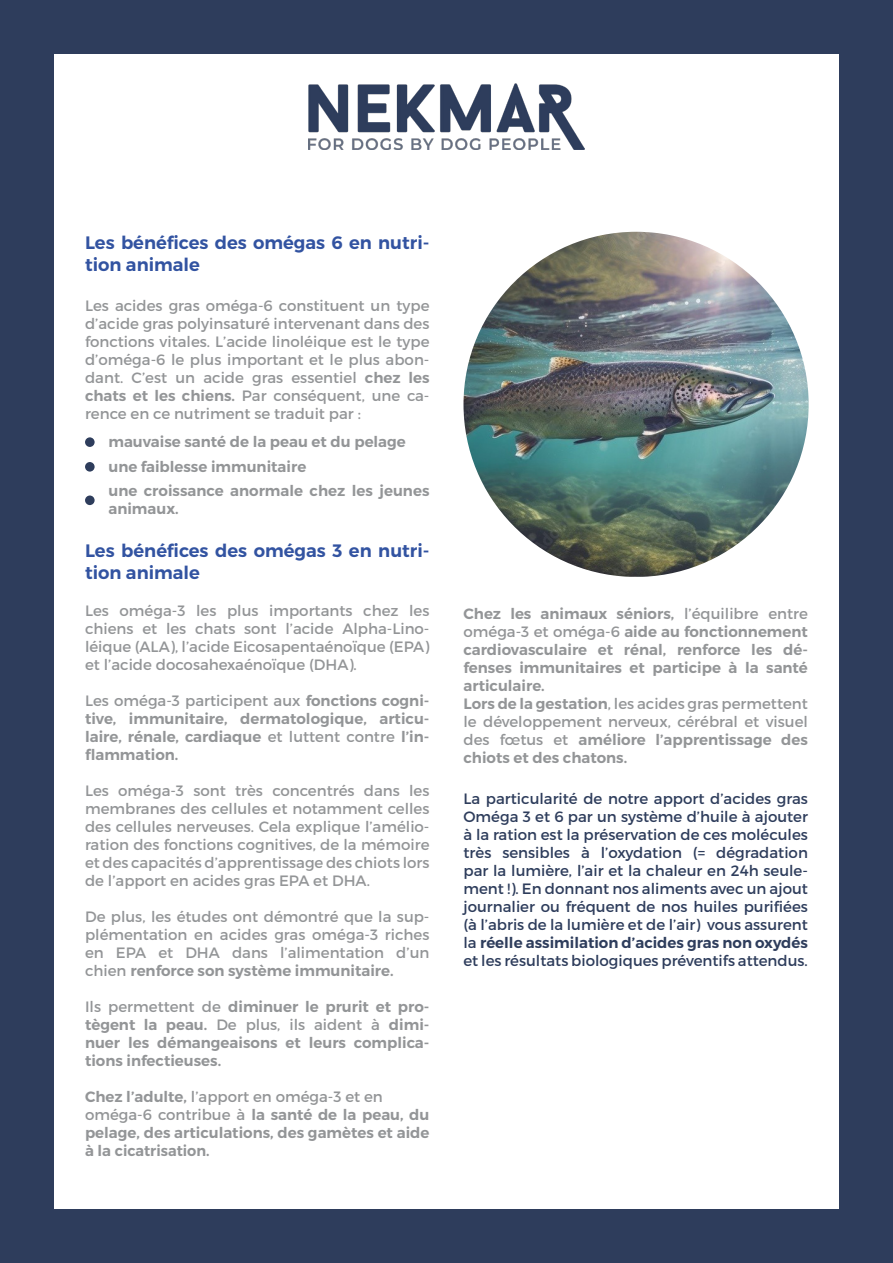
<style>
.page{position:relative;width:893px;height:1263px;background:#2e3d5c}
.page>*{position:absolute;margin:0;border:0;box-sizing:border-box;transform-origin:0 0}
.t1{font:18px/21.6px "Trueno S Bd";color:#3253a1}
.t2{font:15px/18px "Trueno Rg";color:#939597;text-align:justify}
.t3{font:15px/18px "Trueno S Bd";color:#939597;text-align:justify}
.t4{font:15px/18px "Trueno Rg";color:#2e3d5c;text-align:justify}
.s1{font-family:"Trueno S Bd"}
.s2{font-family:"Trueno Rg"}
</style>
<div class="page">
<div style="left:54px;top:54px;width:785px;height:1155px;background:#fff"></div>
<img style="left:308px;top:84px;width:277px;height:65px">
<div style="left:85px;top:437px;width:10px;height:10px;background:#2e3d5c;border-radius:50%"></div>
<div style="left:85px;top:462px;width:10px;height:10px;background:#2e3d5c;border-radius:50%"></div>
<div style="left:85px;top:495px;width:10px;height:10px;background:#2e3d5c;border-radius:50%"></div>
<img style="left:463px;top:232px;width:346px;height:345px;border-radius:171px">
<p class="t1" style="left:85px;top:232px;width:346px">Les bénéfices des omégas 6 en nutri&shy;tion animale</p>
<p class="t2" style="left:85px;top:297px;width:346px">Les acides gras oméga-6 constituent un type d’acide gras polyinsaturé intervenant dans des fonctions vitales. L’acide linoléique est le type d’oméga-6 le plus important et le plus abon&shy;dant. C’est un acide gras essentiel <span class="s1">chez les chats et les chiens.</span> Par conséquent, une ca&shy;rence en ce nutriment se traduit par :</p>
<p class="t3" style="left:108px;top:433px;width:299px">mauvaise santé de la peau et du pelage</p>
<p class="t3" style="left:108px;top:457px;width:199px">une faiblesse immunitaire</p>
<p class="t3" style="left:108px;top:482px;width:323px">une croissance anormale chez les jeunes animaux.</p>
<p class="t1" style="left:85px;top:540px;width:346px">Les bénéfices des omégas 3 en nutri&shy;tion animale</p>
<p class="t2" style="left:85px;top:602px;width:346px">Les oméga-3 les plus importants chez les chiens et les chats sont l’acide Alpha-Lino&shy;léique (ALA), l’acide Eicosapentaénoïque (EPA) et l’acide docosahexaénoïque (DHA).</p>
<p class="t3" style="left:85px;top:692px;width:346px"><span class="s2">Les oméga-3 participent aux</span> fonctions cogni&shy;tive, immunitaire, dermatologique, articu&shy;laire, rénale, cardiaque <span class="s2">et luttent contre</span> l’in&shy;flammation.</p>
<p class="t2" style="left:85px;top:782px;width:346px">Les oméga-3 sont très concentrés dans les membranes des cellules et notamment celles des cellules nerveuses. Cela explique l’amélio&shy;ration des fonctions cognitives, de la mémoire et des capacités d’apprentissage des chiots lors de l’apport en acides gras EPA et DHA.</p>
<p class="t2" style="left:85px;top:908px;width:346px">De plus, les études ont démontré que la sup&shy;plémentation en acides gras oméga-3 riches en EPA et DHA dans l’alimentation d’un chien <span class="s1">renforce son système immunitaire.</span></p>
<p class="t3" style="left:85px;top:998px;width:346px"><span class="s2">Ils permettent de</span> diminuer le prurit et pro&shy;tègent la peau. <span class="s2">De plus, ils aident à</span> dimi&shy;nuer les démangeaisons et leurs complica&shy;tions infectieuses.</p>
<p class="t2" style="left:85px;top:1088px;width:299px"><span class="s1">Chez l’adulte,</span> l’apport en oméga-3 et en</p>
<p class="t3" style="left:85px;top:1106px;width:346px"><span class="s2">oméga-6 contribue à</span> la santé de la peau, du pelage, des articulations, des gamètes et aide à la cicatrisation.</p>
<p class="t3" style="left:463px;top:605px;width:346px">Chez les animaux séniors, <span class="s2">l’équilibre entre oméga-3 et oméga-6</span> aide au fonctionnement cardiovasculaire et rénal, renforce les dé&shy;fenses immunitaires et participe à la santé articulaire.</p>
<p class="t2" style="left:463px;top:695px;width:346px"><span class="s1">Lors de la gestation</span>, les acides gras permettent le développement nerveux, cérébral et visuel des fœtus et <span class="s1">améliore l’apprentissage des chiots et des chatons.</span></p>
<p class="t4" style="left:463px;top:789px;width:346px">La particularité de notre apport d’acides gras Oméga 3 et 6 par un système d’huile à ajouter à la ration est la préservation de ces molécules très sensibles à l’oxydation (= dégradation par la lumière, l’air et la chaleur en 24h seule&shy;ment !). En donnant nos aliments avec un ajout journalier ou fréquent de nos huiles purifiées</p>
<p class="t4" style="left:463px;top:915px;width:346px">(à l’abris de la lumière et de l’air) vous assurent la <span class="s1">réelle assimilation d’acides gras non oxydés </span>et les résultats biologiques préventifs attendus.</p>
</div>
